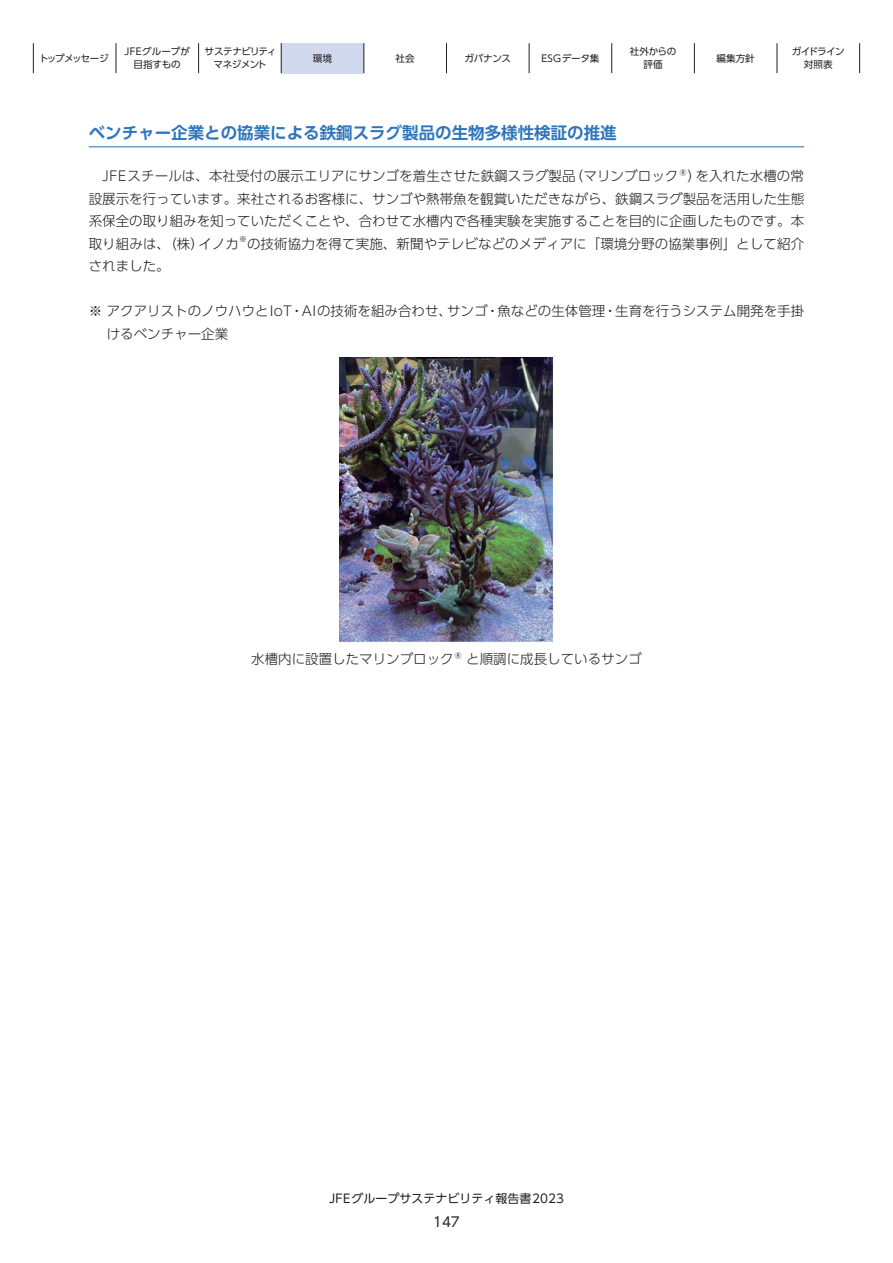
<style>
.page{position:relative;width:893px;height:1263px;background:#fff}
.page>*{position:absolute;margin:0;border:0;box-sizing:border-box;transform-origin:0 0}
.t1{font:700 16.5px "UD Shin Go Pro De";color:#2e76bc}
.t2{font:300 13.5px/22.5px "UD Shin Go Pro";color:#231f20;text-align:justify}
.t3{font:13.5px "UD Shin Go Pro";color:#231f20}
.t4{font:12px "UD Shin Go Pro";color:#231f20}
.t5{font:9.6px/12.8px "UD Shin Go Pro";letter-spacing:-.06em;color:#231f20;text-align:center}
.t6{font:9.6px/12.8px "UD Shin Go Pro";letter-spacing:-.025em;color:#231f20;text-align:center}
.t7{font:9.6px/12.8px "UD Shin Go Pro";color:#231f20;text-align:center}
.t8{font:9.6px "UD Shin Go Pro";letter-spacing:-.115em;color:#231f20}
.t9{font:9.6px "UD Shin Go Pro";letter-spacing:.015em;color:#231f20}
.t10{font:300 7.8px "UD Shin Go Pro";color:#231f20}
</style>
<div class="page">
<div style="left:281px;top:43px;width:83px;height:30px;background:#d1d9ee"></div>
<hr style="left:33px;top:43px;width:1px;height:30px;background:#231f20">
<hr style="left:116px;top:43px;width:1px;height:30px;background:#231f20">
<hr style="left:198px;top:43px;width:1px;height:30px;background:#231f20">
<hr style="left:281px;top:43px;width:1px;height:30px;background:#231f20">
<hr style="left:364px;top:43px;width:1px;height:30px;background:#231f20">
<hr style="left:446px;top:43px;width:1px;height:30px;background:#231f20">
<hr style="left:529px;top:43px;width:1px;height:30px;background:#231f20">
<hr style="left:611px;top:43px;width:1px;height:30px;background:#231f20">
<hr style="left:694px;top:43px;width:1px;height:30px;background:#231f20">
<hr style="left:777px;top:43px;width:1px;height:30px;background:#231f20">
<hr style="left:859px;top:43px;width:1px;height:30px;background:#231f20">
<img style="left:339px;top:358px;width:214px;height:285px">
<hr style="left:89px;top:146px;width:715px;height:1px;background:#2e76bc">
<p class="t8" style="left:39px;top:50px;width:71px">トップメッセージ</p>
<p class="t7" style="left:125px;top:45px;width:67px">JFEグループが目指すもの</p>
<p class="t5" style="left:205px;top:45px;width:73px">サステナビリティマネジメント</p>
<p class="t6" style="left:313px;top:51px;width:21px">環境</p>
<p class="t6" style="left:396px;top:51px;width:21px">社会</p>
<p class="t6" style="left:464px;top:51px;width:48px">ガバナンス</p>
<p class="t9" style="left:541px;top:50px;width:60px">ESGデータ集</p>
<p class="t6" style="left:630px;top:45px;width:48px">社外からの評価</p>
<p class="t6" style="left:716px;top:51px;width:40px">編集方針</p>
<p class="t5" style="left:792px;top:45px;width:55px">ガイドライン対照表</p>
<p class="t1" style="left:89px;top:119px;width:529px">ベンチャー企業との協業による鉄鋼スラグ製品の生物多様性検証の推進</p>
<p class="t2" style="left:89px;top:165px;width:717px;text-indent:14px">JFEスチールは、本社受付の展示エリアにサンゴを着生させた鉄鋼スラグ製品（マリンブロック®）を入れた水槽の常設展示を行っています。来社されるお客様に、サンゴや熱帯魚を観賞いただきながら、鉄鋼スラグ製品を活用した生態系保全の取り組みを知っていただくことや、合わせて水槽内で各種実験を実施することを目的に企画したものです。本取り組みは、（株）イノカ</p>
<p class="t10" style="left:239px;top:233px;width:9px">※</p>
<p class="t2" style="left:247px;top:232px;width:559px">の技術協力を得て実施、新聞やテレビなどのメディアに「環境分野の協業事例」として紹介</p>
<p class="t2" style="left:89px;top:255px;width:82px">されました。</p>
<p class="t2" style="left:107px;top:300px;width:699px;text-indent:-18px">※ アクアリストのノウハウとIoT・AIの技術を組み合わせ、サンゴ・魚などの生体管理・生育を行うシステム開発を手掛けるベンチャー企業</p>
<p class="t2" style="left:251px;top:647px;width:392px">水槽内に設置したマリンブロック®と順調に成長しているサンゴ</p>
<p class="t4" style="left:329px;top:1188px;width:236px">JFEグループサステナビリティ報告書2023</p>
<p class="t3" style="left:433px;top:1211px;width:28px">147</p>
</div>
